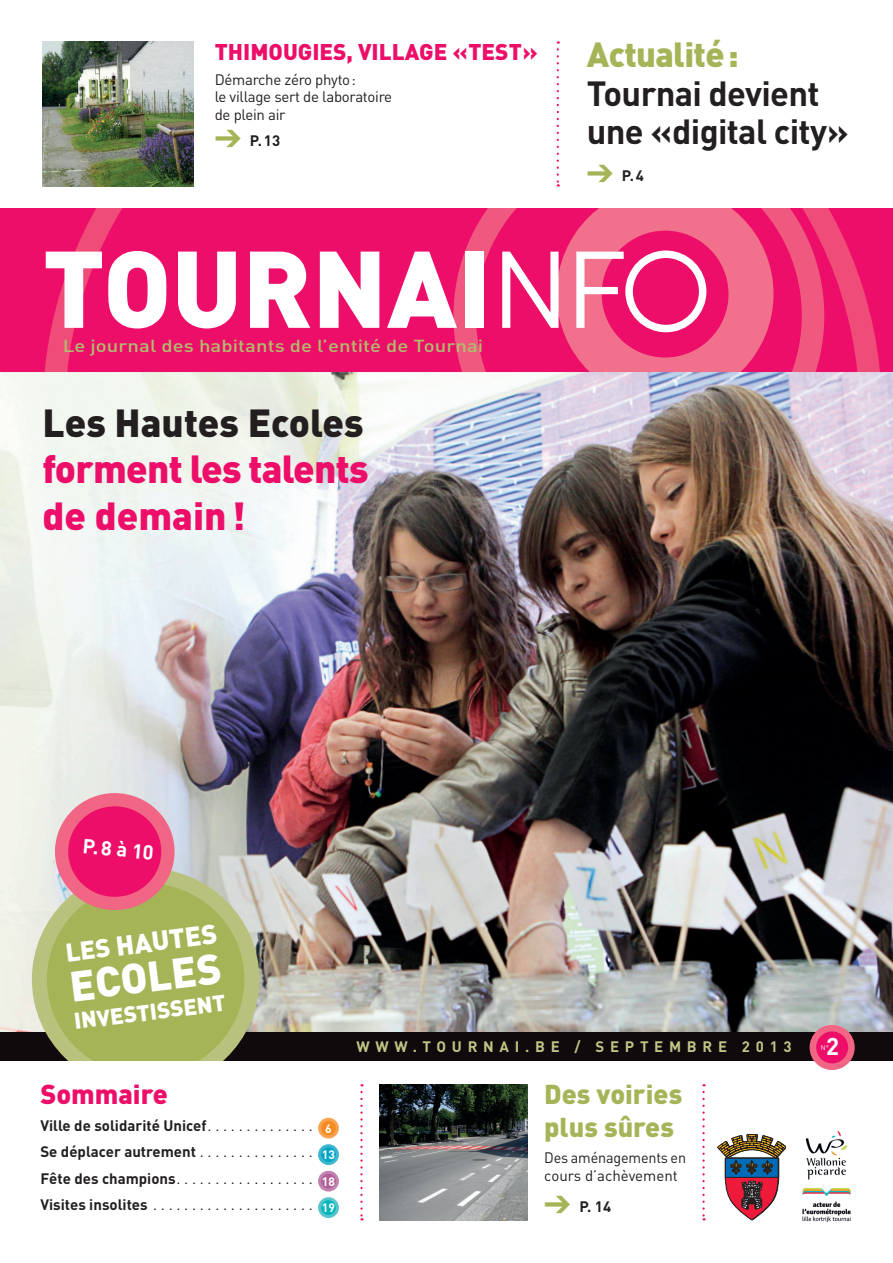
<style>
.page{position:relative;width:893px;height:1263px;background:#fff}
.page>*{position:absolute;margin:0;border:0;box-sizing:border-box;transform-origin:0 0}
.t1{font:900 107.1px "DIN";color:#fff}
.t2{font:900 42px "DIN";color:#fff}
.t3{font:900 38.7px/46.5px "DIN";letter-spacing:-.02em;color:#ec0e68}
.t4{font:900 38.7px "DIN";color:#231f20}
.t5{font:700 34.5px/38.4px "DIN";letter-spacing:-.02em;color:#231f20}
.t6{font:900 34.5px "DIN";letter-spacing:-.02em;color:#a5b457}
.t7{font:900 27px/32.4px "DIN";color:#a5b457}
.t8{font:900 27px "DIN";color:#fff}
.t9{font:900 27px "DIN";color:#ec0e68}
.t10{font:700 24px "DIN";color:#fff}
.t11{font:900 22.5px "DIN";color:#ec0e68}
.t12{font:900 22.5px "DIN";color:#fff}
.t13{font:700 20.1px "DIN";color:#fff}
.t14{font:500 17.25px "DIN";letter-spacing:.005em;color:#b1bc6e;scale:1.18 1}
.t15{font:700 15px/26.5px "DIN";color:#231f20;text-align:justify}
.t16{font:15px/16.5px "DIN";letter-spacing:-.02em;color:#231f20}
.t17{font:15px/18px "DIN";letter-spacing:-.02em;color:#231f20;scale:.96 1}
.t18{font:700 15px "DIN";letter-spacing:.38em;color:#bec685}
.t19{font:700 12.15px "DIN";color:#fff}
.t20{font:6.6px "DIN";color:#fff}
.s1{color:#a5b457}
.s2{font-weight:400}
.s3{font-size:25.5px}
</style>
<div class="page">
<div style="left:0;top:208px;width:893px;height:168px;background:#ec0e68"></div>
<svg style="left:44px;top:208px;width:836px;height:164px"></svg>
<img style="left:0;top:372px;width:893px;height:660px">
<div style="left:0;top:1032px;width:893px;height:30px;background:#110a0c"></div>
<img style="left:43px;top:41px;width:150px;height:146px">
<svg style="left:557px;top:41px;width:2px;height:146px"></svg>
<div style="left:39px;top:875px;width:213px;height:208px;background:#a5b457;border-radius:50%"></div>
<div style="left:32px;top:868px;width:227px;height:223px;border:15px solid #b9c27d;border-radius:50%"></div>
<div style="left:0;top:1061px;width:893px;height:202px;background:#fff"></div>
<svg style="left:360px;top:1092px;width:3px;height:128px"></svg>
<svg style="left:702px;top:1092px;width:3px;height:128px"></svg>
<img style="left:379px;top:1084px;width:149px;height:136px">
<div style="left:813px;top:1028px;width:38px;height:39px;background:#ec0e68;border-radius:50%"></div>
<div style="left:810px;top:1025px;width:45px;height:45px;border:7px solid #f16685;border-radius:50%"></div>
<div style="left:62px;top:800px;width:106px;height:103px;background:#ec0e68;border-radius:50%"></div>
<div style="left:55px;top:793px;width:120px;height:117px;border:13px solid #f16685;border-radius:50%"></div>
<img style="left:802px;top:1130px;width:49px;height:93px">
<svg style="left:717px;top:1134px;width:69px;height:86px"></svg>
<div style="left:625px;top:250px;width:81px;height:82px;border:8px solid #fff;border-radius:50%"></div>
<div style="left:320px;top:1119px;width:17px;height:18px;background:#f68b1f;border-radius:50%"></div>
<div style="left:318px;top:1118px;width:21px;height:20px;border:3px solid #f9a454;border-radius:50%"></div>
<div style="left:320px;top:1146px;width:17px;height:17px;background:#00a5c3;border-radius:50%"></div>
<div style="left:318px;top:1144px;width:21px;height:21px;border:3px solid #3cb7cf;border-radius:50%"></div>
<div style="left:320px;top:1172px;width:17px;height:18px;background:#b15e98;border-radius:50%"></div>
<div style="left:318px;top:1171px;width:21px;height:20px;border:3px solid #c182af;border-radius:50%"></div>
<div style="left:320px;top:1199px;width:17px;height:17px;background:#00b6bc;border-radius:50%"></div>
<div style="left:318px;top:1197px;width:21px;height:21px;border:3px solid #56c5cb;border-radius:50%"></div>
<h3 class="t11" style="left:215px;top:37px;width:263px">Thimougies, village « test</h3>
<h3 class="t11" style="left:523px;top:37px;width:17px">»</h3>
<p class="t16" style="left:215px;top:71px;width:179px">Démarche zéro phyto:<br>le village sert de laboratoire</p>
<p class="t16" style="left:215px;top:106px;width:72px">de plein air</p>
<p class="t15" style="left:215px;top:127px;width:67px"><span class="s1">➔</span> P.13</p>
<h3 class="t6" style="left:587px;top:32px;width:153px">Actualité:</h3>
<h3 class="t5" style="left:587px;top:72px;width:263px">Tournai devient une «digital city»</h3>
<p class="t15" style="left:587px;top:162px;width:59px"><span class="s1">➔</span> P.4</p>
<h1 class="t1" style="left:43px;top:217px;width:586px">Tournai<span class="s2">nf</span></h1>
<p class="t14" style="left:63px;top:335px;width:358px">Le journal des habitants de l’entité de Tournai</p>
<h3 class="t4" style="left:43px;top:397px;width:323px">Les Hautes Ecoles</h3>
<h3 class="t3" style="left:43px;top:444px;width:327px">forment les talents de demain!</h3>
<h3 class="t13" style="left:84px;top:833px;width:73px;rotate:5deg">P.8 à 10</h3>
<h3 class="t8" style="left:63px;top:934px;width:121px;rotate:-7deg"><span class="s3">Les</span> Hautes</h3>
<h2 class="t2" style="left:66px;top:958px;width:103px;rotate:-7deg">Ecoles</h2>
<h3 class="t12" style="left:72px;top:1006px;width:50px;rotate:-7deg">invest</h3>
<h3 class="t12" style="left:148px;top:997px;width:73px;rotate:-7deg">isse nt</h3>
<h3 class="t9" style="left:40px;top:1076px;width:129px">Sommaire</h3>
<p class="t15" style="left:40px;top:1111px;width:266px">Ville de solidarité Unicef <span class="s2">. . . . . . . . . . . . .</span></p>
<p class="t19" style="left:325px;top:1120px;width:8px">6</p>
<p class="t15" style="left:40px;top:1138px;width:296px">Se déplacer autrement <span class="s2">. . . . . . . . . . . . . .</span> <sub>13<br></sub>Fête des champions <span class="s2">. . . . . . . . . . . . . . . . .</span> <sub>18<br></sub>Visites insolites <span class="s2">. . . . . . . . . . . . . . . . . . . .</span> <sub>19</sub></p>
<p class="t18" style="left:356px;top:1037px;width:437px">www.tournai.be / septembre 2013</p>
<h3 class="t7" style="left:544px;top:1077px;width:139px">Des voiries plus sûres</h3>
<p class="t17" style="left:544px;top:1148px;width:149px">Des aménagements en cours d’achèvement</p>
<p class="t15" style="left:544px;top:1192px;width:68px"><span class="s1">➔</span> P. 14</p>
<p class="t20" style="left:821px;top:1043px;width:9px">N°</p>
<h3 class="t10" style="left:826px;top:1031px;width:15px">2</h3>
</div>
